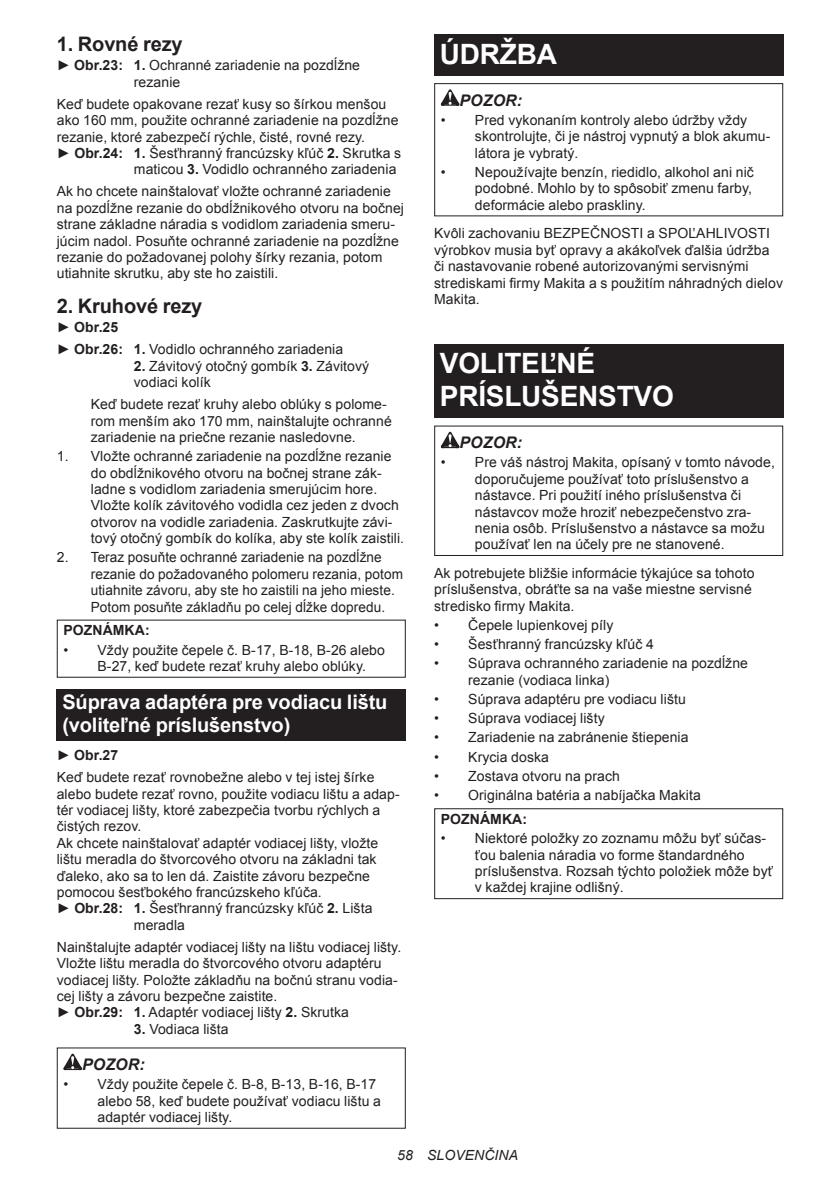
<style>
.page{position:relative;width:840px;height:1191px;background:#fff}
.page>*{position:absolute;margin:0;border:0;box-sizing:border-box;transform-origin:0 0}
.t1{font:700 28px/32.8px "Arial";letter-spacing:-.01em;color:#fff}
.t2{font:700 20px/23.4px "Arial";letter-spacing:-.01em;color:#fff}
.t3{font:700 20px "Arial";letter-spacing:-.01em;color:#231f20}
.t4{font:italic 700 16px "Arial";letter-spacing:.005em;color:#231f20}
.t5{font:14px/16.4px "Arial";letter-spacing:.005em;color:#231f20}
.t6{font:700 14px "Arial";letter-spacing:.005em;color:#231f20}
.t7{font:italic 14px "Arial";letter-spacing:.005em;color:#231f20}
.s1{font-weight:700}
</style>
<div class="page">
<div style="left:57px;top:689px;width:348px;height:52px;background:#231f20"></div>
<svg style="left:63px;top:1053px;width:19px;height:17px"></svg>
<div style="left:434px;top:34px;width:348px;height:41px;background:#231f20"></div>
<svg style="left:440px;top:89px;width:19px;height:17px"></svg>
<div style="left:434px;top:83px;width:348px;height:133px;border:1px solid #231f20"></div>
<div style="left:434px;top:344px;width:348px;height:73px;background:#231f20"></div>
<svg style="left:440px;top:432px;width:19px;height:16px"></svg>
<div style="left:434px;top:425px;width:348px;height:131px;border:1px solid #231f20"></div>
<div style="left:434px;top:808px;width:348px;height:91px;border:1px solid #231f20"></div>
<h2 class="t3" style="left:57px;top:31px;width:127px">1. Rovné rezy</h2>
<p class="t5" style="left:134px;top:57px;width:227px;text-indent:-77px">► <span class="s1">Obr.23: 1.</span> Ochranné zariadenie na pozdĺžne rezanie</p>
<p class="t5" style="left:57px;top:96px;width:331px">Keď budete opakovane rezať kusy so šírkou menšou</p>
<p class="t5" style="left:57px;top:112px;width:343px">ako 160 mm, použite ochranné zariadenie na pozdĺžne</p>
<p class="t5" style="left:57px;top:129px;width:309px">rezanie, ktoré zabezpečí rýchle, čisté, rovné rezy.</p>
<p class="t5" style="left:57px;top:145px;width:346px">► <span class="s1">Obr.24: 1.</span> Šesťhranný francúzsky kľúč <span class="s1">2.</span> Skrutka s</p>
<p class="t5" style="left:134px;top:161px;width:264px">maticou <span class="s1">3.</span> Vodidlo ochranného zariadenia</p>
<p class="t5" style="left:57px;top:183px;width:348px">Ak ho chcete nainštalovať vložte ochranné zariadenie na pozdĺžne rezanie do obdĺžnikového otvoru na bočnej strane základne náradia s vodidlom zariadenia smeru&shy;júcim nadol. Posuňte ochranné zariadenie na pozdĺžne rezanie do požadovanej polohy šírky rezania, potom utiahnite skrutku, aby ste ho zaistili.</p>
<h2 class="t3" style="left:57px;top:293px;width:147px">2. Kruhové rezy</h2>
<p class="t5" style="left:57px;top:316px;width:288px;line-height:22px">► <span class="s1">Obr.25<br></span>► <span class="s1">Obr.26: 1.</span> Vodidlo ochranného zariadenia</p>
<p class="t5" style="left:134px;top:358px;width:237px"><span class="s1">2.</span> Závitový otočný gombík <span class="s1">3.</span> Závitový vodiaci kolík</p>
<p class="t5" style="left:91px;top:396px;width:302px">Keď budete rezať kruhy alebo oblúky s polome&shy;rom menším ako 170 mm, nainštalujte ochranné zariadenie na priečne rezanie nasledovne.</p>
<p class="t5" style="left:91px;top:448px;width:315px;text-indent:-34px">1. Vložte ochranné zariadenie na pozdĺžne rezanie do obdĺžnikového otvoru na bočnej strane zák&shy;ladne s vodidlom zariadenia smerujúcim hore.<br>Vložte kolík závitového vodidla cez jeden z dvoch otvorov na vodidle zariadenia. Zaskrutkujte závi&shy;tový otočný gombík do kolíka, aby ste kolík zaistili.</p>
<p class="t5" style="left:91px;top:549px;width:313px;text-indent:-34px">2. Teraz posuňte ochranné zariadenie na pozdĺžne rezanie do požadovaného polomeru rezania, potom utiahnite závoru, aby ste ho zaistili na jeho mieste.<br>Potom posuňte základňu po celej dĺžke dopredu.</p>
<p class="t6" style="left:63px;top:621px;width:88px">POZNÁMKA:</p>
<p class="t5" style="left:97px;top:641px;width:289px;text-indent:-34px">• Vždy použite čepele č. B-17, B-18, B-26 alebo<br>B-27, keď budete rezať kruhy alebo oblúky.</p>
<h2 class="t2" style="left:62px;top:691px;width:326px">Súprava adaptéra pre vodiacu lištu (voliteľné príslušenstvo)</h2>
<p class="t5" style="left:57px;top:744px;width:319px;line-height:22px">► <span class="s1">Obr.27<br></span>Keď budete rezať rovnobežne alebo v tej istej šírke</p>
<p class="t5" style="left:57px;top:785px;width:344px">alebo budete rezať rovno, použite vodiacu lištu a adap-</p>
<p class="t5" style="left:57px;top:802px;width:325px">tér vodiacej lišty, ktoré zabezpečia tvorbu rýchlych a</p>
<p class="t5" style="left:57px;top:818px;width:86px">čistých rezov.</p>
<p class="t5" style="left:57px;top:835px;width:323px">Ak chcete nainštalovať adaptér vodiacej lišty, vložte</p>
<p class="t5" style="left:57px;top:851px;width:321px">lištu meradla do štvorcového otvoru na základni tak</p>
<p class="t5" style="left:57px;top:867px;width:314px">ďaleko, ako sa to len dá. Zaistite závoru bezpečne</p>
<p class="t5" style="left:57px;top:884px;width:266px">pomocou šesťbokého francúzskeho kľúča.</p>
<p class="t5" style="left:57px;top:900px;width:317px">► <span class="s1">Obr.28: 1.</span> Šesťhranný francúzsky kľúč <span class="s1">2.</span> Lišta</p>
<p class="t5" style="left:134px;top:916px;width:53px">meradla</p>
<p class="t5" style="left:57px;top:938px;width:346px">Nainštalujte adaptér vodiacej lišty na lištu vodiacej lišty.<br>Vložte lištu meradla do štvorcového otvoru adaptéru vodiacej lišty. Položte základňu na bočnú stranu vodia&shy;cej lišty a závoru bezpečne zaistite.<br>► <span class="s1">Obr.29: 1.</span> Adaptér vodiacej lišty <span class="s1">2.</span> Skrutka</p>
<p class="t5" style="left:134px;top:1020px;width:96px"><span class="s1">3.</span> Vodiaca lišta</p>
<p class="t4" style="left:82px;top:1053px;width:64px">POZOR:</p>
<p class="t5" style="left:97px;top:1076px;width:285px;text-indent:-34px">• Vždy použite čepele č. B-8, B-13, B-16, B-17 alebo 58, keď budete používať vodiacu lištu a adaptér vodiacej lišty.</p>
<h1 class="t1" style="left:439px;top:38px;width:119px">ÚDRŽBA</h1>
<p class="t4" style="left:459px;top:89px;width:64px">POZOR:</p>
<p class="t5" style="left:474px;top:112px;width:297px;text-indent:-34px">• Pred vykonaním kontroly alebo údržby vždy skontrolujte, či je nástroj vypnutý a blok akumu&shy;látora je vybratý.</p>
<p class="t5" style="left:474px;top:164px;width:280px;text-indent:-34px">• Nepoužívajte benzín, riedidlo, alkohol ani nič podobné. Mohlo by to spôsobiť zmenu farby, deformácie alebo praskliny.</p>
<p class="t5" style="left:434px;top:225px;width:350px">Kvôli zachovaniu BEZPEČNOSTI a SPOĽAHLIVOSTI výrobkov musia byť opravy a akákoľvek ďalšia údržba či nastavovanie robené autorizovanými servisnými strediskami firmy Makita a s použitím náhradných dielov Makita.</p>
<h1 class="t1" style="left:439px;top:348px;width:235px">VOLITEĽNÉ<br>PRÍSLUŠENSTVO</h1>
<p class="t4" style="left:459px;top:432px;width:64px">POZOR:</p>
<p class="t5" style="left:474px;top:454px;width:301px;text-indent:-34px">• Pre váš nástroj Makita, opísaný v tomto návode, doporučujeme používať toto príslušenstvo a nástavce. Pri použití iného príslušenstva či nástavcov može hroziť nebezpečenstvo zra&shy;nenia osôb. Príslušenstvo a nástavce sa možu používať len na účely pre ne stanovené.</p>
<p class="t5" style="left:434px;top:565px;width:321px">Ak potrebujete bližšie informácie týkajúce sa tohoto príslušenstva, obráťte sa na vaše miestne servisné stredisko firmy Makita.</p>
<p class="t5" style="left:434px;top:617px;width:180px">• Čepele lupienkovej píly</p>
<p class="t5" style="left:434px;top:636px;width:221px">• Šesťhranný francúzsky kľúč 4</p>
<p class="t5" style="left:468px;top:655px;width:281px;text-indent:-34px">• Súprava ochranného zariadenie na pozdĺžne rezanie (vodiaca linka)</p>
<p class="t5" style="left:434px;top:691px;width:253px">• Súprava adaptéru pre vodiacu lištu</p>
<p class="t5" style="left:434px;top:710px;width:172px">• Súprava vodiacej lišty</p>
<p class="t5" style="left:434px;top:729px;width:256px">• Zariadenie na zabránenie štiepenia</p>
<p class="t5" style="left:434px;top:748px;width:116px">• Krycia doska</p>
<p class="t5" style="left:434px;top:768px;width:187px">• Zostava otvoru na prach</p>
<p class="t5" style="left:434px;top:787px;width:268px">• Originálna batéria a nabíjačka Makita</p>
<p class="t6" style="left:440px;top:809px;width:88px">POZNÁMKA:</p>
<p class="t5" style="left:474px;top:830px;width:299px;text-indent:-34px">• Niektoré položky zo zoznamu môžu byť súčas&shy;ťou balenia náradia vo forme štandardného príslušenstva. Rozsah týchto položiek môže byť v každej krajine odlišný.</p>
<p class="t7" style="left:397px;top:1146px;width:122px">58 SLOVENČINA</p>
</div>
